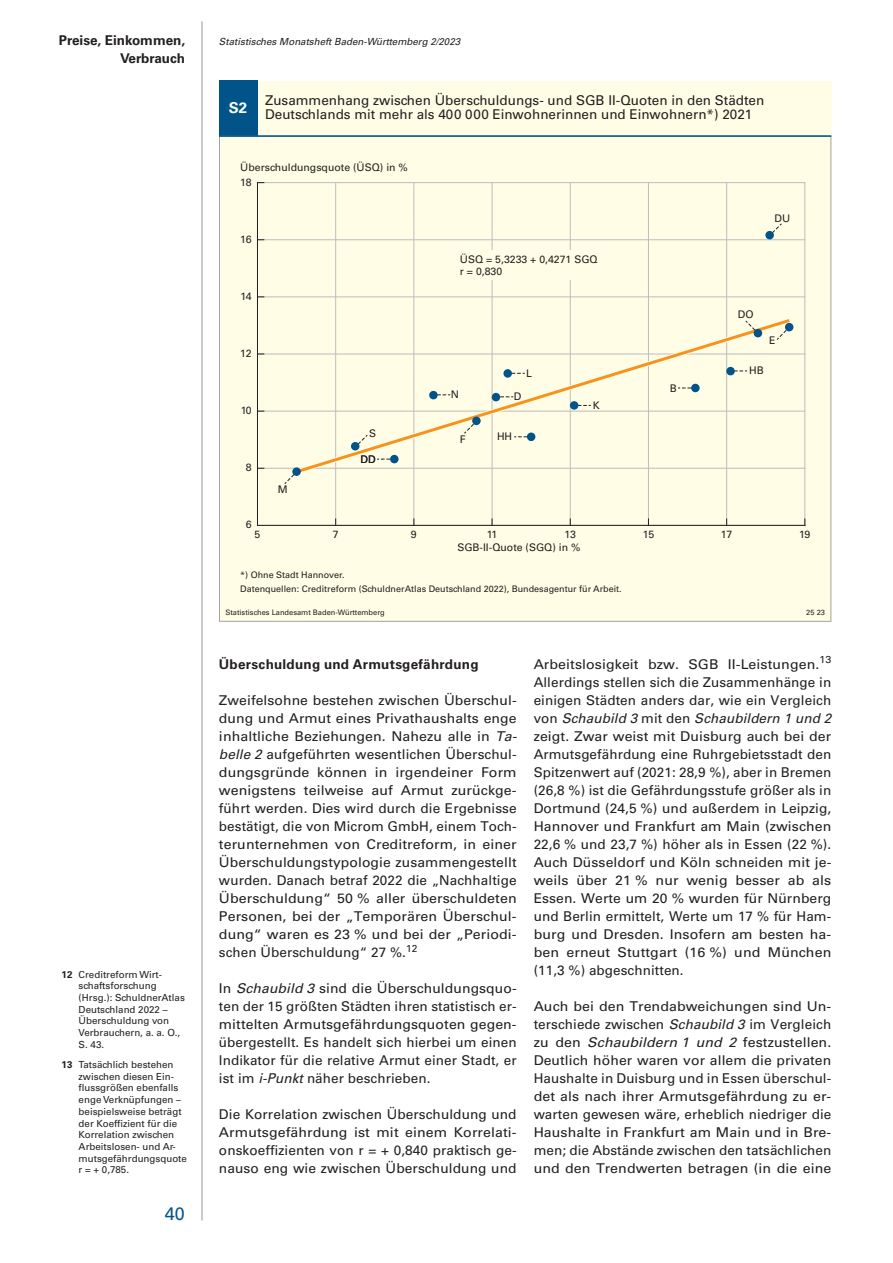
<style>
.page{position:relative;width:893px;height:1263px;background:#fff}
.page>*{position:absolute;margin:0;border:0;box-sizing:border-box;transform-origin:0 0}
.t1{font:18px "Univers";color:#01548a}
.t2{font:700 15px "Univers";color:#fff}
.Fließtext{font:13.5px/18px "Univers";letter-spacing:.005em;color:#231f20;text-align:justify}
.Fließtext-2{font:13.5px/18px "Univers";letter-spacing:.005em;color:#231f20;text-align:justify;scale:1.05 1}
.Kapitelzwischenübers{font:700 13.5px "Univers";letter-spacing:.015em;color:#231f20}
.t3{font:10.5px/12.6px "Univers";color:#231f20}
.t4{font:9.75px/11.7px "Univers";color:#231f20}
.t5{font:italic 9.75px "Univers";color:#231f20}
.t6{font:9px/13.5px "Univers";color:#231f20}
.t7{font:7.5px "Univers";color:#231f20}
.s1{font-weight:700}
.s2{font-style:italic}
</style>
<div class="page">
<hr style="left:202px;top:21px;width:1px;height:1199px;background:#939598">
<div style="left:219px;top:81px;width:612px;height:541px;background:#fffde5"></div>
<div style="left:219px;top:81px;width:38px;height:55px;background:#01548a"></div>
<svg style="left:219px;top:137px;width:612px;height:485px"></svg>
<hr style="left:335px;top:183px;width:1px;height:342px;background:#bcbdc0">
<hr style="left:414px;top:183px;width:1px;height:342px;background:#bcbdc0">
<hr style="left:492px;top:183px;width:1px;height:342px;background:#bcbdc0">
<hr style="left:570px;top:183px;width:1px;height:342px;background:#bcbdc0">
<hr style="left:648px;top:183px;width:1px;height:342px;background:#bcbdc0">
<hr style="left:726px;top:183px;width:1px;height:342px;background:#bcbdc0">
<hr style="left:805px;top:183px;width:1px;height:342px;background:#bcbdc0">
<hr style="left:257px;top:468px;width:548px;height:1px;background:#bcbdc0">
<hr style="left:257px;top:411px;width:548px;height:1px;background:#bcbdc0">
<hr style="left:257px;top:354px;width:548px;height:1px;background:#bcbdc0">
<hr style="left:257px;top:297px;width:548px;height:1px;background:#bcbdc0">
<hr style="left:257px;top:239px;width:548px;height:1px;background:#bcbdc0">
<hr style="left:257px;top:182px;width:548px;height:1px;background:#bcbdc0">
<svg style="left:769px;top:223px;width:13px;height:13px"></svg>
<svg style="left:284px;top:471px;width:13px;height:13px"></svg>
<svg style="left:291px;top:315px;width:504px;height:162px"></svg>
<svg style="left:293px;top:317px;width:500px;height:158px"></svg>
<div style="left:292px;top:467px;width:9px;height:9px;background:#01548a;border-radius:50%"></div>
<div style="left:785px;top:323px;width:8px;height:8px;background:#01548a;border-radius:50%"></div>
<div style="left:765px;top:231px;width:9px;height:8px;background:#01548a;border-radius:50%"></div>
<div style="left:726px;top:367px;width:9px;height:8px;background:#01548a;border-radius:50%"></div>
<div style="left:691px;top:384px;width:9px;height:8px;background:#01548a;border-radius:50%"></div>
<div style="left:570px;top:401px;width:8px;height:9px;background:#01548a;border-radius:50%"></div>
<div style="left:503px;top:369px;width:9px;height:9px;background:#01548a;border-radius:50%"></div>
<div style="left:429px;top:391px;width:9px;height:8px;background:#01548a;border-radius:50%"></div>
<div style="left:351px;top:442px;width:8px;height:8px;background:#01548a;border-radius:50%"></div>
<div style="left:527px;top:433px;width:8px;height:8px;background:#01548a;border-radius:50%"></div>
<div style="left:390px;top:455px;width:9px;height:8px;background:#01548a;border-radius:50%"></div>
<div style="left:472px;top:417px;width:9px;height:8px;background:#01548a;border-radius:50%"></div>
<div style="left:492px;top:393px;width:8px;height:8px;background:#01548a;border-radius:50%"></div>
<hr style="left:257px;top:525px;width:548px;height:1px;background:#231f20">
<hr style="left:257px;top:183px;width:1px;height:342px;background:#231f20">
<svg style="left:745px;top:320px;width:13px;height:14px"></svg>
<div style="left:754px;top:329px;width:8px;height:8px;background:#01548a;border-radius:50%"></div>
<hr style="left:219px;top:135px;width:612px;height:2px;background:#01548a">
<div style="left:456px;top:250px;width:151px;height:29px;background:#fffde5"></div>
<p class="Kapitelzwischenübers" style="left:59px;top:32px;width:128px">Preise, Einkommen,</p>
<p class="t5" style="left:219px;top:35px;width:243px">Statistisches Monatsheft Baden-Württemberg 2/2023</p>
<p class="Kapitelzwischenübers" style="left:120px;top:50px;width:66px">Verbrauch</p>
<p class="t2" style="left:229px;top:99px;width:20px">S2</p>
<p class="Fließtext" style="left:265px;top:93px;width:501px;line-height:14.2px">Zusammenhang zwischen Überschuldungs- und SGB II-Quoten in den Städten<br>Deutschlands mit mehr als 400 000 Einwohnerinnen und Einwohnern*) 2021</p>
<p class="t3" style="left:240px;top:161px;width:169px">Überschuldungsquote (ÜSQ) in %</p>
<p class="t3" style="left:240px;top:176px;width:13px">18</p>
<p class="t3" style="left:240px;top:233px;width:13px">16</p>
<p class="t3" style="left:240px;top:290px;width:13px">14</p>
<p class="t3" style="left:240px;top:347px;width:13px">12</p>
<p class="t3" style="left:241px;top:404px;width:13px">10</p>
<p class="t3" style="left:246px;top:461px;width:7px">8</p>
<p class="t3" style="left:278px;top:483px;width:11px">M</p>
<p class="t3" style="left:369px;top:427px;width:8px">S</p>
<p class="t3" style="left:360px;top:453px;width:17px">DD</p>
<p class="t3" style="left:460px;top:253px;width:139px">ÜSQ = 5,3233 + 0,4271 SGQ r = 0,830</p>
<p class="t3" style="left:451px;top:388px;width:10px">N</p>
<p class="t3" style="left:460px;top:433px;width:7px">F</p>
<p class="t3" style="left:526px;top:367px;width:7px">L</p>
<p class="t3" style="left:514px;top:390px;width:9px">D</p>
<p class="t3" style="left:497px;top:430px;width:17px">HH</p>
<p class="t3" style="left:593px;top:399px;width:8px">K</p>
<p class="t3" style="left:670px;top:382px;width:8px">B</p>
<p class="t3" style="left:775px;top:212px;width:17px">DU</p>
<p class="t3" style="left:738px;top:308px;width:17px">DO</p>
<p class="t3" style="left:769px;top:334px;width:8px">E</p>
<p class="t3" style="left:749px;top:364px;width:16px">HB</p>
<p class="t3" style="left:246px;top:518px;width:7px">6</p>
<p class="t3" style="left:255px;top:528px;width:7px">5</p>
<p class="t3" style="left:333px;top:528px;width:7px">7</p>
<p class="t3" style="left:411px;top:528px;width:7px">9</p>
<p class="t3" style="left:487px;top:528px;width:12px">11</p>
<p class="t3" style="left:564px;top:528px;width:13px">13</p>
<p class="t3" style="left:643px;top:528px;width:13px">15</p>
<p class="t3" style="left:721px;top:528px;width:13px">17</p>
<p class="t3" style="left:799px;top:528px;width:13px">19</p>
<p class="t3" style="left:457px;top:541px;width:125px">SGB-II-Quote (SGQ) in %</p>
<p class="t6" style="left:240px;top:568px;width:383px">*) Ohne Stadt Hannover.<br>Datenquellen: Creditreform (SchuldnerAtlas Deutschland 2022), Bundesagentur für Arbeit.</p>
<p class="t4" style="left:79px;top:968px;width:108px;text-indent:-17px"><span class="s1">12</span> Creditreform Wirt&shy;schaftsforschung (Hrsg.): SchuldnerAtlas<br>Deutschland 2022 –<br>Überschuldung von<br>Verbrauchern, a. a. O.,<br>S. 43.</p>
<p class="t4" style="left:79px;top:1059px;width:110px;text-indent:-17px"><span class="s1">13</span> Tatsächlich bestehen zwischen diesen Ein&shy;flussgrößen ebenfalls enge Verknüpfungen – beispielsweise beträgt der Koeffizient für die<br>Korrelation zwischen<br>Arbeitslosen- und Ar&shy;mutsgefährdungsquote r = + 0,785.</p>
<h1 class="t1" style="left:165px;top:1203px;width:22px">40</h1>
<p class="t7" style="left:225px;top:608px;width:161px">Statistisches Landesamt Baden-Württemberg</p>
<p class="t7" style="left:806px;top:608px;width:20px">25 23</p>
<p class="Kapitelzwischenübers" style="left:219px;top:656px;width:261px">Überschuldung und Armutsgefährdung</p>
<p class="Fließtext" style="left:219px;top:691px;width:299px">Zweifelsohne bestehen zwischen Überschul‑ dung und Armut eines Privathaushalts enge inhaltliche Beziehungen. Nahezu alle in <span class="s2">Ta‑ belle 2</span> aufgeführten wesentlichen Überschul&shy;dungsgründe können in irgendeiner Form wenigstens teilweise auf Armut zurückge‑ führt werden. Dies wird durch die Ergebnisse bestätigt, die von Microm GmbH, einem Toch&shy;terunternehmen von Creditreform, in einer Überschuldungstypologie zusammengestellt wurden. Danach betraf 2022 die „Nachhaltige Überschuldung“ 50 % aller überschuldeten Personen, bei der „Temporären Überschul‑ dung“ waren es 23 % und bei der „Periodi‑ schen Überschuldung“ 27 %.<sup>12</sup></p>
<p class="Fließtext" style="left:219px;top:979px;width:299px">In <span class="s2">Schaubild 3</span> sind die Überschuldungsquo‑ ten der 15 größten Städten ihren statistisch er&shy;mittelten Armutsgefährdungsquoten gegen‑ übergestellt. Es handelt sich hierbei um einen Indikator für die relative Armut einer Stadt, er ist im <span class="s2">i-Punkt</span> näher beschrieben.</p>
<p class="Fließtext" style="left:219px;top:1105px;width:299px">Die Korrelation zwischen Überschuldung und Armutsgefährdung ist mit einem Korrelati‑ onskoeffizienten von r = + 0,840 praktisch ge&shy;nauso eng wie zwischen Überschuldung und</p>
<p class="Fließtext-2" style="left:534px;top:655px;width:285px">Arbeitslosigkeit bzw. SGB II-Leistungen.<sup>13<br></sup>Allerdings stellen sich die Zusammenhänge in einigen Städten anders dar, wie ein Vergleich von <span class="s2">Schaubild 3</span> mit den <span class="s2">Schaubildern 1 und 2 </span>zeigt. Zwar weist mit Duisburg auch bei der Armutsgefährdung eine Ruhrgebietsstadt den Spitzenwert auf (2021: 28,9 %), aber in Bremen (26,8 %) ist die Gefährdungsstufe größer als in Dortmund (24,5 %) und außerdem in Leipzig, Hannover und Frankfurt am Main (zwischen 22,6 % und 23,7 %) höher als in Essen (22 %).<br>Auch Düsseldorf und Köln schneiden mit je‑ weils über 21 % nur wenig besser ab als Essen. Werte um 20 % wurden für Nürnberg und Berlin ermittelt, Werte um 17 % für Ham&shy;burg und Dresden. Insofern am besten ha‑ ben erneut Stuttgart (16 %) und München (11,3 %) abgeschnitten.</p>
<p class="Fließtext-2" style="left:534px;top:997px;width:285px">Auch bei den Trendabweichungen sind Un‑ terschiede zwischen <span class="s2">Schaubild 3</span> im Vergleich zu den <span class="s2">Schaubildern 1 und 2</span> festzustellen.<br>Deutlich höher waren vor allem die privaten Haushalte in Duisburg und in Essen überschul&shy;det als nach ihrer Armutsgefährdung zu er‑ warten gewesen wäre, erheblich niedriger die Haushalte in Frankfurt am Main und in Bre‑ men; die Abstände zwischen den tatsächlichen und den Trendwerten betragen (in die eine</p>
</div>
